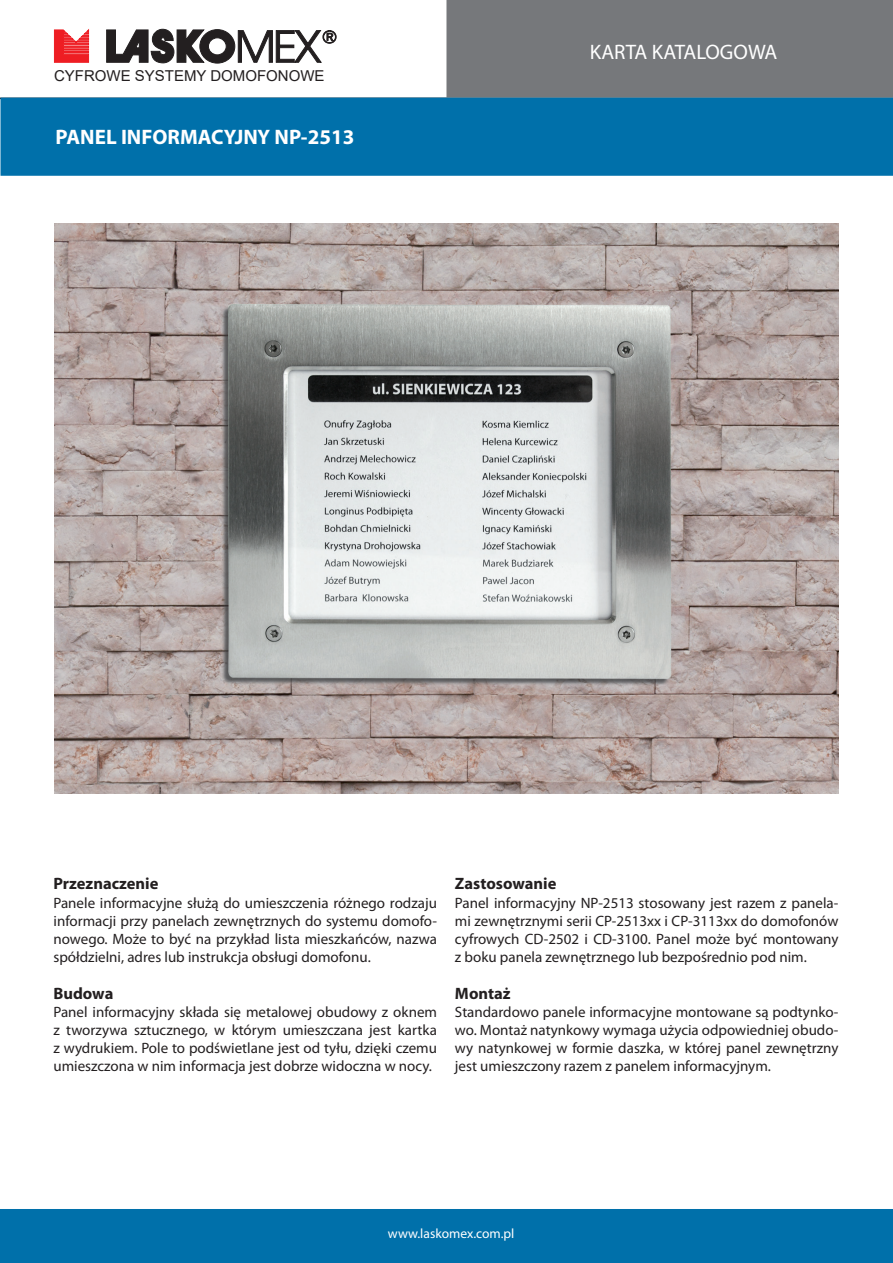
<style>
.page{position:relative;width:893px;height:1263px;background:#fff}
.page>*{position:absolute;margin:0;border:0;box-sizing:border-box;transform-origin:0 0}
.tytul{font:700 21px "Myriad Pro";color:#fff}
.stopka-info{font:21px "Myriad Pro";color:#fff}
.bold{font:700 16.5px "Myriad Pro";color:#231f20}
.tekst{font:15px/18px "Myriad Pro";color:#231f20;text-align:justify}
.t1{font:15px "Arial";color:#231f20}
.stopka-info-2{font:13.5px "Myriad Pro";color:#fff}
</style>
<div class="page">
<svg style="left:54px;top:30px;width:35px;height:33px"></svg>
<svg style="left:106px;top:29px;width:230px;height:34px"></svg>
<div style="left:0;top:1209px;width:893px;height:54px;background:#0070aa"></div>
<div style="left:447px;top:1px;width:445px;height:96px;background:#76787b"></div>
<div style="left:446px;top:0;width:447px;height:98px;border:2px solid #76787b"></div>
<div style="left:1px;top:98px;width:891px;height:77px;background:#0070aa"></div>
<div style="left:0;top:98px;width:893px;height:78px;border:2px solid #0070aa"></div>
<img style="left:54px;top:223px;width:784px;height:570px">
<p class="t1" style="left:54px;top:65px;width:272px">CYFROWE SYSTEMY DOMOFONOWE</p>
<p class="tytul" style="left:56px;top:123px;width:300px">PANEL INFORMACYJNY NP-2513</p>
<p class="stopka-info" style="left:590px;top:39px;width:189px">KARTA KATALOGOWA</p>
<p class="bold" style="left:53px;top:873px;width:106px">Przeznaczenie</p>
<p class="tekst" style="left:53px;top:893px;width:385px">Panele informacyjne służą do umieszczenia różnego rodzaju informacji przy panelach zewnętrznych do systemu domofo&shy;nowego. Może to być na przykład lista mieszkańców, nazwa spółdzielni, adres lub instrukcja obsługi domofonu.</p>
<p class="bold" style="left:53px;top:983px;width:61px">Budowa</p>
<p class="tekst" style="left:53px;top:1003px;width:385px">Panel informacyjny składa się metalowej obudowy z oknem z tworzywa sztucznego, w którym umieszczana jest kartka z wydrukiem. Pole to podświetlane jest od tyłu, dzięki czemu umieszczona w nim informacja jest dobrze widoczna w nocy.</p>
<p class="bold" style="left:455px;top:873px;width:103px">Zastosowanie</p>
<p class="tekst" style="left:455px;top:893px;width:385px">Panel informacyjny NP-2513 stosowany jest razem z panela&shy;mi zewnętrznymi serii CP-2513xx i CP-3113xx do domofonów cyfrowych CD-2502 i CD-3100. Panel może być montowany z boku panela zewnętrznego lub bezpośrednio pod nim.</p>
<p class="bold" style="left:455px;top:983px;width:57px">Montaż</p>
<p class="tekst" style="left:455px;top:1003px;width:385px">Standardowo panele informacyjne montowane są podtynko&shy;wo. Montaż natynkowy wymaga użycia odpowiedniej obudo&shy;wy natynkowej w formie daszka, w której panel zewnętrzny jest umieszczony razem z panelem informacyjnym.</p>
<p class="stopka-info-2" style="left:388px;top:1225px;width:128px">www.laskomex.com.pl</p>
</div>
